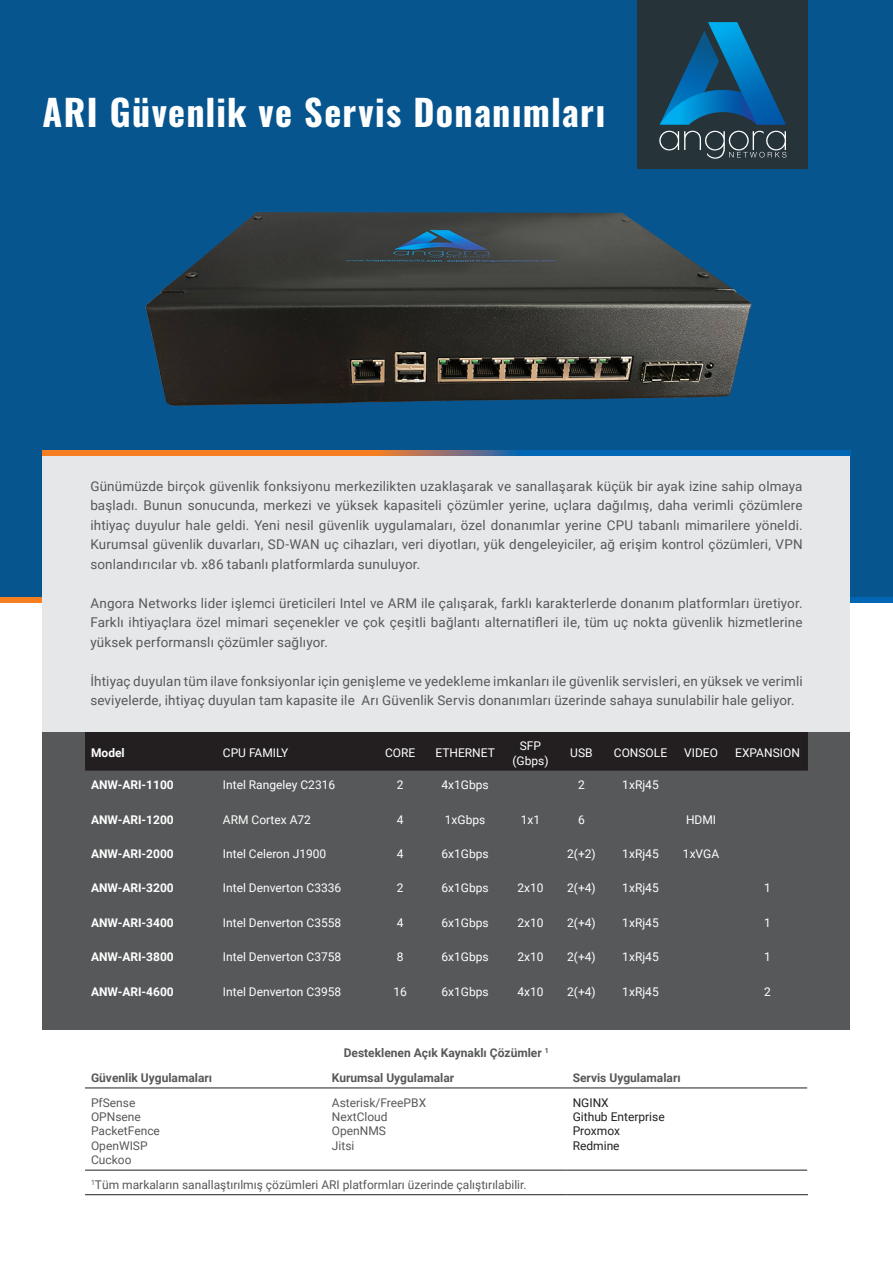
<style>
.page{position:relative;width:893px;height:1263px;background:#fff}
.page>*{position:absolute;margin:0;border:0;box-sizing:border-box;transform-origin:0 0}
.Sub_Header_15{font:700 36px "Oswald";letter-spacing:.035em;color:#fff}
.Body_Text_1{font:13.5px/19.5px "Roboto";letter-spacing:.01em;color:#57585a;text-align:justify}
.t1{font:12px "Roboto";color:#fff}
.t2{font:12px "Roboto";color:#57585a}
.t3{font:700 12px "Roboto";color:#fff}
.t4{font:700 12px "Roboto";color:#57585a}
.t5{font:12px "Roboto";color:#231f20}
</style>
<div class="page">
<div style="left:43px;top:732px;width:807px;height:298px;background:#57585a"></div>
<div style="left:0;top:0;width:893px;height:603px;background:#07558f"></div>
<svg style="left:0;top:598px;width:893px;height:5px"></svg>
<div style="left:43px;top:456px;width:807px;height:276px;background:#e6e7e9"></div>
<div style="left:638px;top:0;width:170px;height:168px;background:#263338"></div>
<svg style="left:660px;top:22px;width:126px;height:103px"></svg>
<svg style="left:659px;top:131px;width:127px;height:28px"></svg>
<svg style="left:43px;top:451px;width:807px;height:5px;background:#7e726a"></svg>
<div style="left:85px;top:732px;width:723px;height:39px;background:#231f20"></div>
<img style="left:145px;top:212px;width:607px;height:193px">
<hr style="left:85px;top:1088px;width:241px;height:1px;background:#231f20">
<hr style="left:326px;top:1088px;width:241px;height:1px;background:#231f20">
<hr style="left:567px;top:1088px;width:240px;height:1px;background:#231f20">
<hr style="left:85px;top:1170px;width:241px;height:1px;background:#231f20">
<hr style="left:326px;top:1170px;width:241px;height:1px;background:#231f20">
<hr style="left:567px;top:1170px;width:240px;height:1px;background:#231f20">
<hr style="left:85px;top:1194px;width:241px;height:1px;background:#231f20">
<hr style="left:326px;top:1194px;width:241px;height:1px;background:#231f20">
<hr style="left:567px;top:1194px;width:241px;height:1px;background:#231f20">
<p class="Sub_Header_15" style="left:43px;top:94px;width:564px">ARI Güvenlik ve Servis Donanımları</p>
<p class="Body_Text_1" style="left:90px;top:475px;width:714px">Günümüzde birçok güvenlik fonksiyonu merkezilikten uzaklaşarak ve sanallaşarak küçük bir ayak izine sahip olmaya başladı. Bunun sonucunda, merkezi ve yüksek kapasiteli çözümler yerine, uçlara dağılmış, daha verimli çözümlere ihtiyaç duyulur hale geldi. Yeni nesil güvenlik uygulamaları, özel donanımlar yerine CPU tabanlı mimarilere yöneldi.<br>Kurumsal güvenlik duvarları, SD-WAN uç cihazları, veri diyotları, yük dengeleyiciler, ağ erişim kontrol çözümleri, VPN sonlandırıcılar vb. x86 tabanlı platformlarda sunuluyor.</p>
<p class="Body_Text_1" style="left:90px;top:592px;width:714px">Angora Networks lider işlemci üreticileri Intel ve ARM ile çalışarak, farklı karakterlerde donanım platformları üretiyor.<br>Farklı ihtiyaçlara özel mimari seçenekler ve çok çeşitli bağlantı alternatifleri ile, tüm uç nokta güvenlik hizmetlerine yüksek performanslı çözümler sağlıyor.</p>
<p class="Body_Text_1" style="left:90px;top:670px;width:714px">İhtiyaç duyulan tüm ilave fonksiyonlar için genişleme ve yedekleme imkanları ile güvenlik servisleri, en yüksek ve verimli seviyelerde, ihtiyaç duyulan tam kapasite ile Arı Güvenlik Servis donanımları üzerinde sahaya sunulabilir hale geliyor.</p>
<p class="t3" style="left:91px;top:745px;width:35px">Model</p>
<p class="t1" style="left:223px;top:745px;width:67px">CPU FAMILY</p>
<p class="t1" style="left:385px;top:745px;width:32px">CORE</p>
<p class="t1" style="left:435px;top:745px;width:61px">ETHERNET</p>
<p class="t1" style="left:520px;top:737px;width:23px">SFP</p>
<p class="t1" style="left:512px;top:752px;width:38px">(Gbps)</p>
<p class="t1" style="left:570px;top:745px;width:24px">USB</p>
<p class="t1" style="left:614px;top:745px;width:55px">CONSOLE</p>
<p class="t1" style="left:684px;top:745px;width:35px">VIDEO</p>
<p class="t1" style="left:735px;top:745px;width:66px">EXPANSION</p>
<p class="t3" style="left:91px;top:776px;width:84px">ANW-ARI-1100</p>
<p class="t1" style="left:223px;top:776px;width:114px">Intel Rangeley C2316</p>
<p class="t1" style="left:397px;top:776px;width:8px">2</p>
<p class="t1" style="left:441px;top:776px;width:49px">4x1Gbps</p>
<p class="t1" style="left:578px;top:776px;width:8px">2</p>
<p class="t1" style="left:622px;top:776px;width:38px">1xRj45</p>
<p class="t3" style="left:91px;top:811px;width:84px">ANW-ARI-1200</p>
<p class="t1" style="left:223px;top:811px;width:90px">ARM Cortex A72</p>
<p class="t1" style="left:397px;top:811px;width:8px">4</p>
<p class="t1" style="left:445px;top:811px;width:42px">1xGbps</p>
<p class="t1" style="left:521px;top:811px;width:21px">1x1</p>
<p class="t1" style="left:578px;top:811px;width:8px">6</p>
<p class="t1" style="left:686px;top:811px;width:32px">HDMI</p>
<p class="t3" style="left:91px;top:845px;width:84px">ANW-ARI-2000</p>
<p class="t1" style="left:223px;top:845px;width:105px">Intel Celeron J1900</p>
<p class="t1" style="left:397px;top:845px;width:8px">4</p>
<p class="t1" style="left:441px;top:845px;width:49px">6x1Gbps</p>
<p class="t1" style="left:567px;top:845px;width:30px">2(+2)</p>
<p class="t1" style="left:622px;top:845px;width:38px">1xRj45</p>
<p class="t1" style="left:683px;top:845px;width:38px">1xVGA</p>
<p class="t3" style="left:91px;top:880px;width:84px">ANW-ARI-3200</p>
<p class="t1" style="left:223px;top:880px;width:120px">Intel Denverton C3336</p>
<p class="t1" style="left:397px;top:880px;width:8px">2</p>
<p class="t1" style="left:441px;top:880px;width:49px">6x1Gbps</p>
<p class="t1" style="left:517px;top:880px;width:28px">2x10</p>
<p class="t1" style="left:567px;top:880px;width:30px">2(+4)</p>
<p class="t1" style="left:622px;top:880px;width:38px">1xRj45</p>
<p class="t1" style="left:764px;top:880px;width:8px">1</p>
<p class="t3" style="left:91px;top:914px;width:84px">ANW-ARI-3400</p>
<p class="t1" style="left:223px;top:914px;width:120px">Intel Denverton C3558</p>
<p class="t1" style="left:397px;top:914px;width:8px">4</p>
<p class="t1" style="left:441px;top:914px;width:49px">6x1Gbps</p>
<p class="t1" style="left:517px;top:914px;width:28px">2x10</p>
<p class="t1" style="left:567px;top:914px;width:30px">2(+4)</p>
<p class="t1" style="left:622px;top:914px;width:38px">1xRj45</p>
<p class="t1" style="left:764px;top:914px;width:8px">1</p>
<p class="t3" style="left:91px;top:948px;width:84px">ANW-ARI-3800</p>
<p class="t1" style="left:223px;top:948px;width:120px">Intel Denverton C3758</p>
<p class="t1" style="left:397px;top:948px;width:8px">8</p>
<p class="t1" style="left:441px;top:948px;width:49px">6x1Gbps</p>
<p class="t1" style="left:517px;top:948px;width:28px">2x10</p>
<p class="t1" style="left:567px;top:948px;width:30px">2(+4)</p>
<p class="t1" style="left:622px;top:948px;width:38px">1xRj45</p>
<p class="t1" style="left:764px;top:948px;width:8px">1</p>
<p class="t3" style="left:91px;top:983px;width:84px">ANW-ARI-4600</p>
<p class="t1" style="left:223px;top:983px;width:120px">Intel Denverton C3958</p>
<p class="t1" style="left:393px;top:983px;width:15px">16</p>
<p class="t1" style="left:441px;top:983px;width:49px">6x1Gbps</p>
<p class="t1" style="left:517px;top:983px;width:28px">4x10</p>
<p class="t1" style="left:567px;top:983px;width:30px">2(+4)</p>
<p class="t1" style="left:622px;top:983px;width:38px">1xRj45</p>
<p class="t1" style="left:764px;top:983px;width:8px">2</p>
<p class="t4" style="left:344px;top:1045px;width:206px">Desteklenen Açık Kaynaklı Çözümler <sup>1</sup></p>
<p class="t4" style="left:91px;top:1069px;width:123px">Güvenlik Uygulamaları</p>
<p class="t4" style="left:332px;top:1069px;width:124px">Kurumsal Uygulamalar</p>
<p class="t4" style="left:573px;top:1069px;width:109px">Servis Uygulamaları</p>
<p class="t2" style="left:91px;top:1094px;width:46px">PfSense</p>
<p class="t2" style="left:91px;top:1108px;width:51px">OPNsene</p>
<p class="t2" style="left:91px;top:1123px;width:70px">PacketFence</p>
<p class="t2" style="left:91px;top:1137px;width:58px">OpenWISP</p>
<p class="t2" style="left:91px;top:1151px;width:42px">Cuckoo</p>
<p class="t2" style="left:332px;top:1094px;width:96px">Asterisk/FreePBX</p>
<p class="t2" style="left:332px;top:1108px;width:57px">NextCloud</p>
<p class="t2" style="left:332px;top:1123px;width:56px">OpenNMS</p>
<p class="t2" style="left:332px;top:1137px;width:24px">Jitsi</p>
<p class="t5" style="left:573px;top:1094px;width:38px">NGINX</p>
<p class="t5" style="left:573px;top:1108px;width:93px">Github Enterprise</p>
<p class="t5" style="left:573px;top:1123px;width:49px">Proxmox</p>
<p class="t5" style="left:573px;top:1137px;width:48px">Redmine</p>
<p class="t2" style="left:91px;top:1176px;width:437px"><sup>1</sup>Tüm markaların sanallaştırılmış çözümleri ARI platformları üzerinde çalıştırılabilir.</p>
</div>
